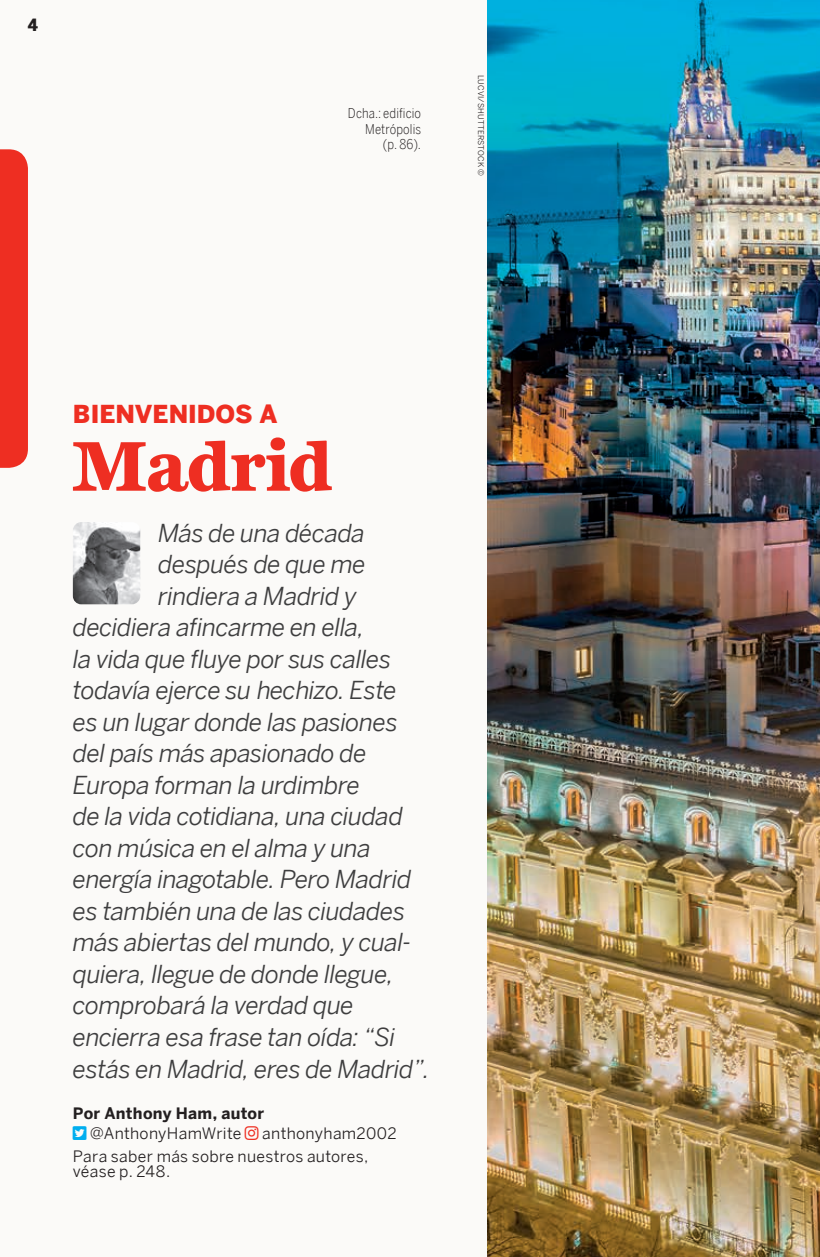
<style>
.page{position:relative;width:820px;height:1257px;background:#fff}
.page>*{position:absolute;margin:0;border:0;box-sizing:border-box;transform-origin:0 0}
.Heading_1_-_Welcome{font:700 72px "LP Miller Daily One";letter-spacing:-.005em;color:#ee2e22}
.Introduction_Regiona{font:italic 24.75px "LP Benton Sans";letter-spacing:-.025em;color:#3e3e3f}
.Heading_1_-_Welcome-2{font:900 24.75px "LP Benton Sans";color:#ee2e22}
.t1{font:16.88px "LP Benton Sans Cond Bl";color:#231f20}
.Our_Writers_Body{font:15.75px/15.8px "LP Benton Sans";letter-spacing:.02em;color:#231f20}
.Our_Writers_Heading{font:700 15.75px "LP Benton Sans";letter-spacing:.015em;color:#231f20}
.t2{font:13.5px/15.8px "LP Benton Sans Cond Lt";letter-spacing:.01em;color:#231f20;text-align:right}
.t3{font:7.88px "LP Benton Sans";letter-spacing:.025em;color:#231f20}
</style>
<div class="page">
<div style="left:0;top:0;width:513px;height:1256px;background:#fbfaf8"></div>
<img style="left:487px;top:0;width:333px;height:1256px">
<img style="left:73px;top:522px;width:67px;height:82px">
<div style="left:0;top:149px;width:28px;height:319px;background:#ee2e22"></div>
<p class="t1" style="left:28px;top:12px;width:12px">4</p>
<p class="t2" style="left:348px;top:105px;width:75px">Dcha.: edificio<br>Metrópolis (p. 86).</p>
<p class="t3" style="left:486px;top:75px;width:102px;rotate:90deg">LUCVI/SHUTTERSTOCK ©</p>
<h1 class="Heading_1_-_Welcome-2" style="left:73px;top:395px;width:206px">BIENVENIDOS A</h1>
<h1 class="Heading_1_-_Welcome" style="left:73px;top:415px;width:261px">Madrid</h1>
<p class="Introduction_Regiona" style="left:158px;top:517px;width:208px">Más de una década</p>
<p class="Introduction_Regiona" style="left:158px;top:548px;width:209px">después de que me</p>
<p class="Introduction_Regiona" style="left:158px;top:580px;width:200px">rindiera a Madrid y</p>
<p class="Introduction_Regiona" style="left:73px;top:611px;width:293px">decidiera afincarme en ella,</p>
<p class="Introduction_Regiona" style="left:73px;top:643px;width:320px">la vida que fluye por sus calles</p>
<p class="Introduction_Regiona" style="left:73px;top:674px;width:325px">todavía ejerce su hechizo. Este</p>
<p class="Introduction_Regiona" style="left:73px;top:706px;width:327px">es un lugar donde las pasiones</p>
<p class="Introduction_Regiona" style="left:73px;top:737px;width:295px">del país más apasionado de</p>
<p class="Introduction_Regiona" style="left:73px;top:769px;width:289px">Europa forman la urdimbre</p>
<p class="Introduction_Regiona" style="left:73px;top:800px;width:332px">de la vida cotidiana, una ciudad</p>
<p class="Introduction_Regiona" style="left:73px;top:832px;width:300px">con música en el alma y una</p>
<p class="Introduction_Regiona" style="left:73px;top:863px;width:340px">energía inagotable. Pero Madrid</p>
<p class="Introduction_Regiona" style="left:73px;top:895px;width:334px">es también una de las ciudades</p>
<p class="Introduction_Regiona" style="left:73px;top:926px;width:340px">más abiertas del mundo, y cual-</p>
<p class="Introduction_Regiona" style="left:73px;top:958px;width:322px">quiera, llegue de donde llegue,</p>
<p class="Introduction_Regiona" style="left:73px;top:989px;width:282px">comprobará la verdad que</p>
<p class="Introduction_Regiona" style="left:73px;top:1021px;width:324px">encierra esa frase tan oída: “Si</p>
<p class="Introduction_Regiona" style="left:73px;top:1052px;width:358px">estás en Madrid, eres de Madrid”.</p>
<p class="Our_Writers_Heading" style="left:73px;top:1101px;width:193px">Por Anthony Ham, autor</p>
<p class="Our_Writers_Body" style="left:90px;top:1125px;width:153px">@AnthonyHamWrite</p>
<p class="Our_Writers_Body" style="left:262px;top:1125px;width:136px">anthonyham2002</p>
<p class="Our_Writers_Body" style="left:73px;top:1147px;width:297px">Para saber más sobre nuestros autores, véase p. 248.</p>
</div>
